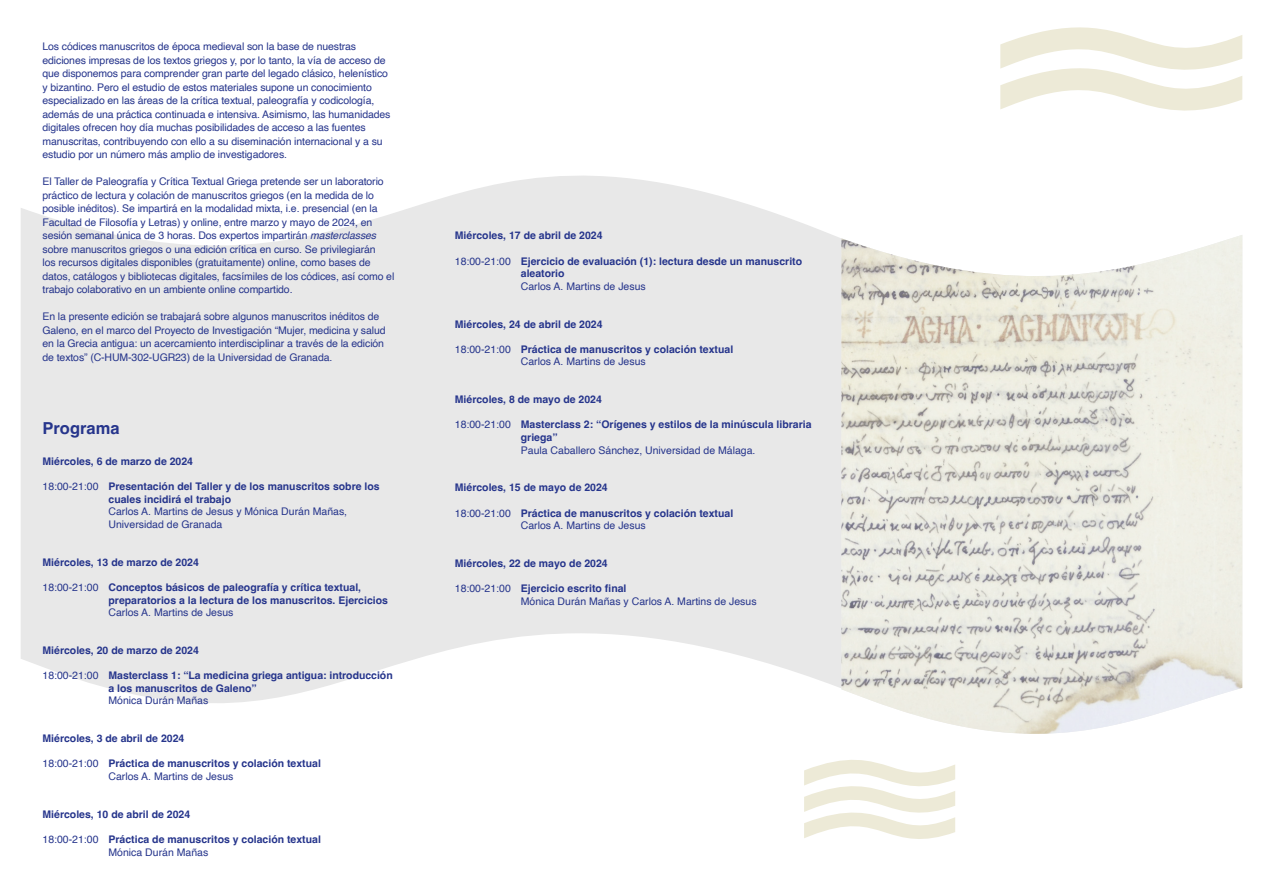
<style>
.page{position:relative;width:1263px;height:893px;background:#fff}
.page>*{position:absolute;margin:0;border:0;box-sizing:border-box;transform-origin:0 0}
.introducción{font:700 16.5px "Helvetica";color:#26358c}
.introducción-2{font:10.5px/13.5px "Helvetica";letter-spacing:-.01em;color:#26358c}
.Programa_Tabulaciones{font:700 10.5px/12.6px "Helvetica";color:#26358c}
.Programa_Tabulaciones-2{font:10.5px/12.6px "Helvetica";color:#26358c}
.s1{font-style:italic}
.s2{font-weight:400}
</style>
<div class="page">
<svg style="left:1000px;top:27px;width:242px;height:84px"></svg>
<svg style="left:804px;top:760px;width:151px;height:79px"></svg>
<svg style="left:21px;top:175px;width:820px;height:528px;background:#ebebeb"></svg>
<img style="left:841px;top:235px;width:401px;height:499px">
<p class="introducción-2" style="left:43px;top:40px;width:349px">Los códices manuscritos de época medieval son la base de nuestras ediciones impresas de los textos griegos y, por lo tanto, la vía de acceso de que disponemos para comprender gran parte del legado clásico, helenístico y bizantino. Pero el estudio de estos materiales supone un conocimiento especializado en las áreas de la crítica textual, paleografía y codicología, además de una práctica continuada e intensiva. Asimismo, las humanidades digitales ofrecen hoy día muchas posibilidades de acceso a las fuentes manuscritas, contribuyendo con ello a su diseminación internacional y a su estudio por un número más amplio de investigadores.</p>
<p class="introducción-2" style="left:43px;top:175px;width:353px">El Taller de Paleografía y Crítica Textual Griega pretende ser un laboratorio práctico de lectura y colación de manuscritos griegos (en la medida de lo posible inéditos). Se impartirá en la modalidad mixta, i.e. presencial (en la Facultad de Filosofía y Letras) y online, entre marzo y mayo de 2024, en sesión semanal única de 3 horas. Dos expertos impartirán <span class="s1">masterclasses </span>sobre manuscritos griegos o una edición crítica en curso. Se privilegiarán<br>los recursos digitales disponibles (gratuitamente) online, como bases de datos, catálogos y bibliotecas digitales, facsímiles de los códices, así como el trabajo colaborativo en un ambiente online compartido.</p>
<p class="introducción-2" style="left:43px;top:310px;width:345px">En la presente edición se trabajará sobre algunos manuscritos inéditos de Galeno, en el marco del Proyecto de Investigación “Mujer, medicina y salud en la Grecia antigua: un acercamiento interdisciplinar a través de la edición de textos” (C‐HUM‐302‐UGR23) de la Universidad de Granada.</p>
<p class="introducción" style="left:43px;top:418px;width:79px">Programa</p>
<p class="Programa_Tabulaciones" style="left:43px;top:456px;width:152px">Miércoles, 6 de marzo de 2024</p>
<p class="Programa_Tabulaciones" style="left:109px;top:481px;width:273px;text-indent:-66px"><span class="s2">18:00-21:00</span> Presentación del Taller y de los manuscritos sobre los cuales incidirá el trabajo</p>
<p class="Programa_Tabulaciones-2" style="left:109px;top:506px;width:240px">Carlos A. Martins de Jesus y Mónica Durán Mañas,<br>Universidad de Granada</p>
<p class="Programa_Tabulaciones" style="left:43px;top:557px;width:158px">Miércoles, 13 de marzo de 2024</p>
<p class="Programa_Tabulaciones" style="left:109px;top:582px;width:281px;text-indent:-66px"><span class="s2">18:00-21:00</span> Conceptos básicos de paleografía y crítica textual, preparatorios a la lectura de los manuscritos. Ejercicios</p>
<p class="Programa_Tabulaciones-2" style="left:109px;top:607px;width:126px">Carlos A. Martins de Jesus</p>
<p class="Programa_Tabulaciones" style="left:43px;top:645px;width:158px">Miércoles, 20 de marzo de 2024</p>
<p class="Programa_Tabulaciones" style="left:109px;top:670px;width:286px;text-indent:-66px"><span class="s2">18:00-21:00</span> Masterclass 1: “La medicina griega antigua: introducción a los manuscritos de Galeno”</p>
<p class="Programa_Tabulaciones-2" style="left:109px;top:695px;width:101px">Mónica Durán Mañas</p>
<p class="Programa_Tabulaciones" style="left:43px;top:733px;width:143px">Miércoles, 3 de abril de 2024</p>
<p class="Programa_Tabulaciones" style="left:43px;top:759px;width:280px"><span class="s2">18:00-21:00</span> Práctica de manuscritos y colación textual</p>
<p class="Programa_Tabulaciones-2" style="left:109px;top:770px;width:126px">Carlos A. Martins de Jesus</p>
<p class="Programa_Tabulaciones" style="left:43px;top:809px;width:149px">Miércoles, 10 de abril de 2024</p>
<p class="Programa_Tabulaciones" style="left:43px;top:834px;width:280px"><span class="s2">18:00-21:00</span> Práctica de manuscritos y colación textual</p>
<p class="Programa_Tabulaciones-2" style="left:109px;top:846px;width:101px">Mónica Durán Mañas</p>
<p class="Programa_Tabulaciones" style="left:455px;top:231px;width:149px">Miércoles, 17 de abril de 2024</p>
<p class="Programa_Tabulaciones" style="left:521px;top:256px;width:283px;text-indent:-66px"><span class="s2">18:00-21:00</span> Ejercicio de evaluación (1): lectura desde un manuscrito aleatorio</p>
<p class="Programa_Tabulaciones-2" style="left:521px;top:280px;width:126px">Carlos A. Martins de Jesus</p>
<p class="Programa_Tabulaciones" style="left:455px;top:319px;width:149px">Miércoles, 24 de abril de 2024</p>
<p class="Programa_Tabulaciones" style="left:455px;top:344px;width:280px"><span class="s2">18:00-21:00</span> Práctica de manuscritos y colación textual</p>
<p class="Programa_Tabulaciones-2" style="left:521px;top:356px;width:126px">Carlos A. Martins de Jesus</p>
<p class="Programa_Tabulaciones" style="left:455px;top:394px;width:149px">Miércoles, 8 de mayo de 2024</p>
<p class="Programa_Tabulaciones" style="left:521px;top:420px;width:292px;text-indent:-66px"><span class="s2">18:00-21:00</span> Masterclass 2: “Orígenes y estilos de la minúscula libraria griega”</p>
<p class="Programa_Tabulaciones-2" style="left:521px;top:444px;width:236px">Paula Caballero Sánchez, Universidad de Málaga.</p>
<p class="Programa_Tabulaciones" style="left:455px;top:483px;width:154px">Miércoles, 15 de mayo de 2024</p>
<p class="Programa_Tabulaciones" style="left:455px;top:508px;width:280px"><span class="s2">18:00-21:00</span> Práctica de manuscritos y colación textual</p>
<p class="Programa_Tabulaciones-2" style="left:521px;top:520px;width:126px">Carlos A. Martins de Jesus</p>
<p class="Programa_Tabulaciones" style="left:455px;top:558px;width:154px">Miércoles, 22 de mayo de 2024</p>
<p class="Programa_Tabulaciones" style="left:455px;top:583px;width:173px"><span class="s2">18:00-21:00</span> Ejercicio escrito final</p>
<p class="Programa_Tabulaciones-2" style="left:521px;top:595px;width:237px">Mónica Durán Mañas y Carlos A. Martins de Jesus</p>
</div>
